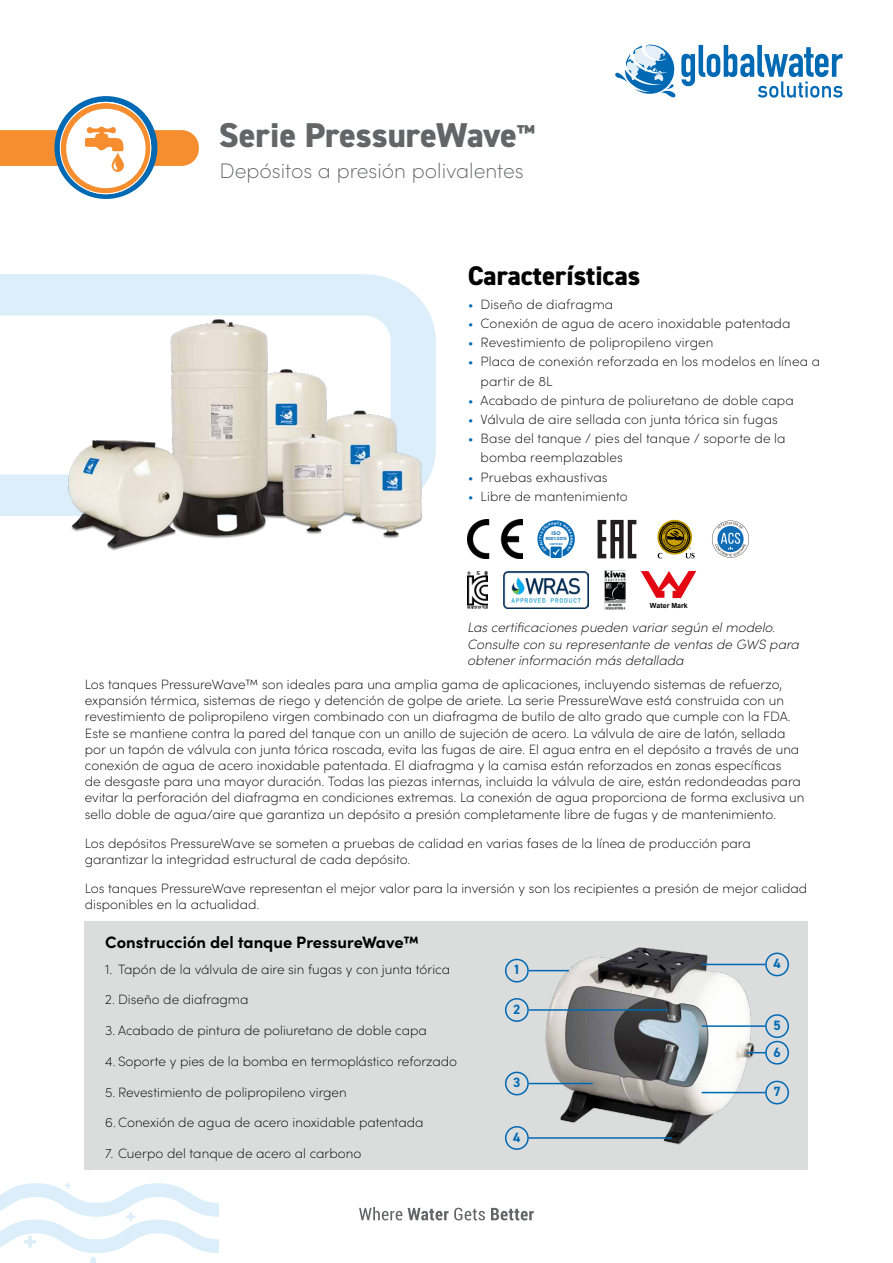
<style>
.page{position:relative;width:893px;height:1263px;background:#fff}
.page>*{position:absolute;margin:0;border:0;box-sizing:border-box;transform-origin:0 0}
.t1{font:800 34.5px "DIN2014";color:#646566}
.t2{font:800 27px "DIN2014";color:#020203}
.t3{font:200 21px "Sofia Pro";color:#646566}
.t4{font:700 16.5px "Sofia Pro";color:#000}
.t5{font:200 13.5px/16.2px "Sofia Pro";color:#000}
.t6{font:200 13.5px/19.2px "Sofia Pro";letter-spacing:.01em;color:#020203}
.t7{font:italic 200 13.5px/16.2px "Sofia Pro";color:#000}
.t8{font:700 13.5px/26.5px "DIN2014";color:#0069b4}
.t9{font:700 7.05px "Arial";color:#000}
.t10{font:700 5.4px "Sofia Pro";color:#0069b4}
.t11{font:700 4.8px "Sofia Pro";color:#0069b4}
.t12{font:700 2.7px "Sofia Pro";color:#0069b4}
.s1{color:#0069b4}
</style>
<div class="page">
<svg style="left:359px;top:1207px;width:43px;height:13px"></svg>
<svg style="left:408px;top:1208px;width:77px;height:12px"></svg>
<svg style="left:491px;top:1208px;width:43px;height:12px"></svg>
<svg style="left:0;top:1183px;width:219px;height:80px"></svg>
<svg style="left:615px;top:45px;width:227px;height:53px"></svg>
<svg style="left:54px;top:96px;width:103px;height:103px"></svg>
<svg style="left:0;top:103px;width:199px;height:91px"></svg>
<div style="left:85px;top:921px;width:723px;height:249px;background:#dbdcdc"></div>
<svg style="left:0;top:274px;width:402px;height:242px;fill:#e0f0fa"></svg>
<img style="left:537px;top:947px;width:225px;height:198px">
<div style="left:505px;top:959px;width:24px;height:23px;border:2px solid #0069b4;border-radius:50%"></div>
<hr style="left:529px;top:970px;width:40px;height:1px;background:#0069b4">
<div style="left:505px;top:1071px;width:24px;height:24px;border:2px solid #0069b4;border-radius:50%"></div>
<div style="left:765px;top:952px;width:24px;height:24px;border:2px solid #0069b4;border-radius:50%"></div>
<div style="left:505px;top:1126px;width:24px;height:24px;border:2px solid #0069b4;border-radius:50%"></div>
<hr style="left:529px;top:1083px;width:64px;height:1px;background:#0069b4">
<hr style="left:702px;top:964px;width:63px;height:1px;background:#0069b4">
<hr style="left:529px;top:1137px;width:143px;height:2px;background:#0069b4">
<div style="left:765px;top:1014px;width:24px;height:24px;border:2px solid #0069b4;border-radius:50%"></div>
<hr style="left:702px;top:1025px;width:63px;height:2px;background:#0069b4">
<div style="left:765px;top:1041px;width:24px;height:23px;border:2px solid #0069b4;border-radius:50%"></div>
<svg style="left:747px;top:1052px;width:19px;height:1px"></svg>
<div style="left:505px;top:998px;width:24px;height:24px;border:2px solid #0069b4;border-radius:50%"></div>
<hr style="left:529px;top:1009px;width:139px;height:2px;background:#0069b4">
<div style="left:765px;top:1081px;width:24px;height:23px;border:2px solid #0069b4;border-radius:50%"></div>
<hr style="left:702px;top:1092px;width:63px;height:1px;background:#0069b4">
<img style="left:39px;top:285px;width:397px;height:266px">
<svg style="left:657px;top:520px;width:35px;height:34px"></svg>
<svg style="left:658px;top:521px;width:37px;height:37px"></svg>
<img style="left:503px;top:571px;width:85px;height:38px">
<img style="left:468px;top:571px;width:19px;height:38px">
<svg style="left:598px;top:520px;width:38px;height:38px"></svg>
<img style="left:468px;top:520px;width:54px;height:38px">
<svg style="left:712px;top:520px;width:37px;height:38px"></svg>
<svg style="left:641px;top:571px;width:55px;height:27px"></svg>
<img style="left:604px;top:570px;width:21px;height:39px">
<svg style="left:537px;top:520px;width:38px;height:38px"></svg>
<h1 class="t1" style="left:219px;top:112px;width:318px">Serie PressureWave<sup>™</sup></h1>
<h3 class="t3" style="left:219px;top:156px;width:306px">Depósitos a presión polivalentes</h3>
<h2 class="t2" style="left:468px;top:258px;width:174px">Características</h2>
<p class="t6" style="left:468px;top:294px;width:147px"><span class="s1">•</span> Diseño de diafragma</p>
<p class="t6" style="left:468px;top:313px;width:324px"><span class="s1">•</span> Conexión de agua de acero inoxidable patentada</p>
<p class="t6" style="left:468px;top:332px;width:247px"><span class="s1">•</span> Revestimiento de polipropileno virgen</p>
<p class="t6" style="left:480px;top:351px;width:341px;text-indent:-13px"><span class="s1">•</span> Placa de conexión reforzada en los modelos en línea a partir de 8L</p>
<p class="t6" style="left:468px;top:390px;width:328px"><span class="s1">•</span> Acabado de pintura de poliuretano de doble capa</p>
<p class="t6" style="left:468px;top:409px;width:312px"><span class="s1">•</span> Válvula de aire sellada con junta tórica sin fugas</p>
<p class="t6" style="left:480px;top:428px;width:307px;text-indent:-13px"><span class="s1">•</span> Base del tanque / pies del tanque / soporte de la bomba reemplazables</p>
<p class="t6" style="left:468px;top:466px;width:141px"><span class="s1">•</span> Pruebas exhaustivas</p>
<p class="t6" style="left:468px;top:486px;width:162px"><span class="s1">•</span> Libre de mantenimiento</p>
<p class="t10" style="left:552px;top:529px;width:11px">ISO</p>
<p class="t12" style="left:549px;top:542px;width:15px">CERTIFIED</p>
<p class="t11" style="left:545px;top:534px;width:23px">9001:2015</p>
<p class="t9" style="left:650px;top:601px;width:39px">Water Mark</p>
<p class="t7" style="left:468px;top:619px;width:333px">Las certificaciones pueden variar según el modelo.<br>Consulte con su representante de ventas de GWS para obtener información más detallada</p>
<p class="t5" style="left:85px;top:675px;width:721px">Los tanques PressureWave™ son ideales para una amplia gama de aplicaciones, incluyendo sistemas de refuerzo, expansión térmica, sistemas de riego y detención de golpe de ariete. La serie PressureWave está construida con un revestimiento de polipropileno virgen combinado con un diafragma de butilo de alto grado que cumple con la FDA.<br>Este se mantiene contra la pared del tanque con un anillo de sujeción de acero. La válvula de aire de latón, sellada por un tapón de válvula con junta tórica roscada, evita las fugas de aire. El agua entra en el depósito a través de una conexión de agua de acero inoxidable patentada. El diafragma y la camisa están reforzados en zonas específicas<br>de desgaste para una mayor duración. Todas las piezas internas, incluida la válvula de aire, están redondeadas para evitar la perforación del diafragma en condiciones extremas. La conexión de agua proporciona de forma exclusiva un sello doble de agua/aire que garantiza un depósito a presión completamente libre de fugas y de mantenimiento.</p>
<p class="t5" style="left:85px;top:834px;width:667px">Los depósitos PressureWave se someten a pruebas de calidad en varias fases de la línea de producción para garantizar la integridad estructural de cada depósito.</p>
<p class="t5" style="left:85px;top:879px;width:724px">Los tanques PressureWave representan el mejor valor para la inversión y son los recipientes a presión de mejor calidad disponibles en la actualidad.</p>
<p class="t4" style="left:105px;top:929px;width:315px">Construcción del tanque PressureWave™</p>
<p class="t5" style="left:105px;top:960px;width:346px">1. Tapón de la válvula de aire sin fugas y con junta tórica</p>
<p class="t5" style="left:105px;top:991px;width:145px">2. Diseño de diafragma</p>
<p class="t5" style="left:105px;top:1021px;width:323px">3. Acabado de pintura de poliuretano de doble capa</p>
<p class="t5" style="left:105px;top:1052px;width:353px">4. Soporte y pies de la bomba en termoplástico reforzado</p>
<p class="t5" style="left:105px;top:1083px;width:243px">5. Revestimiento de polipropileno virgen</p>
<p class="t5" style="left:105px;top:1114px;width:320px">6.Conexión de agua de acero inoxidable patentada</p>
<p class="t5" style="left:105px;top:1144px;width:258px">7. Cuerpo del tanque de acero al carbono</p>
<p class="t8" style="left:513px;top:956px;width:9px">1</p>
<p class="t8" style="left:513px;top:996px;width:9px">2</p>
<p class="t8" style="left:513px;top:1069px;width:9px">3</p>
<p class="t8" style="left:513px;top:1124px;width:9px">4</p>
<p class="t8" style="left:773px;top:950px;width:9px">4</p>
<p class="t8" style="left:773px;top:1012px;width:9px">5<br>6</p>
<p class="t8" style="left:773px;top:1078px;width:9px">7</p>
</div>
